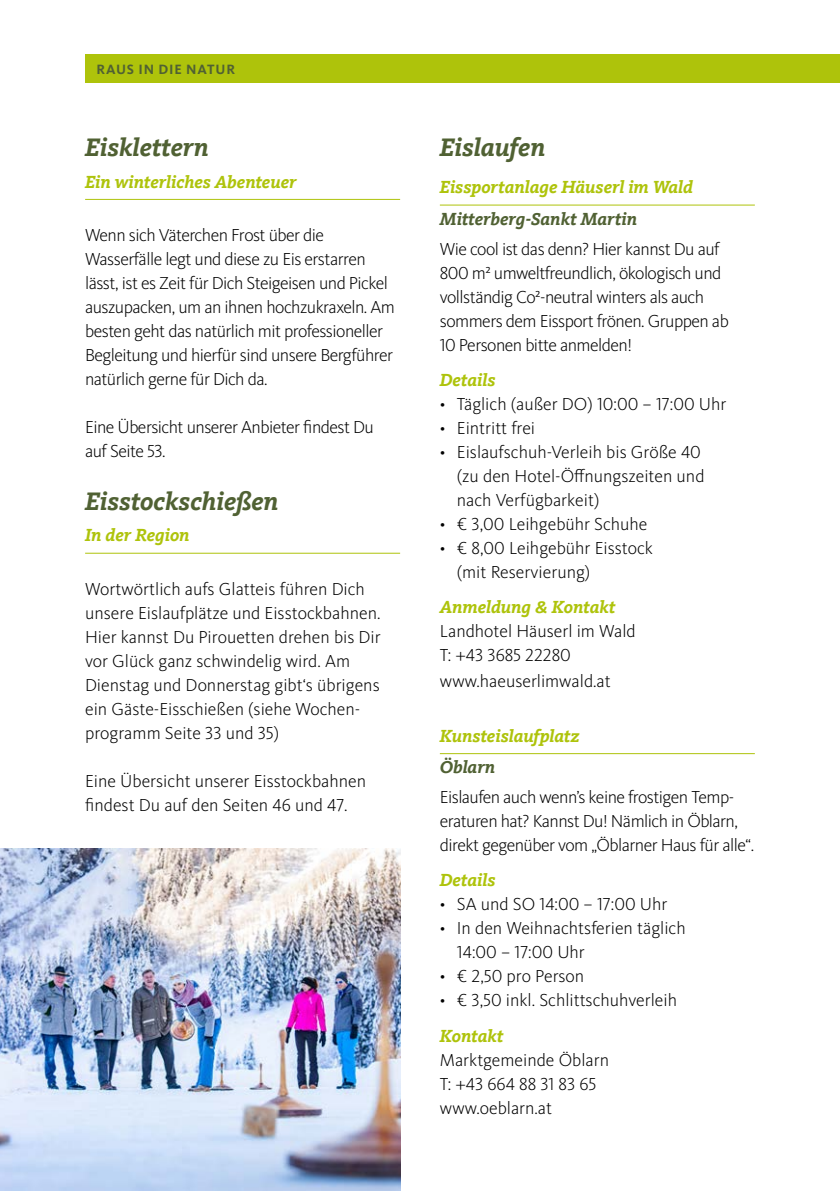
<style>
.page{position:relative;width:840px;height:1191px;background:#fff}
.page>*{position:absolute;margin:0;border:0;box-sizing:border-box;transform-origin:0 0}
.t1{font:italic 700 26px "Kievit Slab Offc";color:#506133}
.t2{font:300 18px/24px "Kievit OT";letter-spacing:-.01em;color:#000}
.t3{font:300 18px/24px "Kievit OT";letter-spacing:-.03em;color:#000}
.t4{font:italic 700 18px "Kievit Slab Offc";color:#aec30b}
.t5{font:italic 700 18px "Kievit Slab Offc";color:#506133}
.t6{font:700 14px "Kievit Pro";letter-spacing:.06em;color:#506133}
.s1{font-family:"Calibri"}
</style>
<div class="page">
<img style="left:0;top:849px;width:400px;height:342px">
<div style="left:85px;top:54px;width:754px;height:29px;background:#aec30b"></div>
<hr style="left:439px;top:205px;width:315px;height:1px;background:#aec30b">
<hr style="left:439px;top:753px;width:315px;height:1px;background:#aec30b">
<hr style="left:85px;top:199px;width:315px;height:1px;background:#aec30b">
<hr style="left:85px;top:553px;width:315px;height:1px;background:#aec30b">
<p class="t6" style="left:96px;top:61px;width:140px">RAUS IN DIE NATUR</p>
<h1 class="t1" style="left:85px;top:132px;width:125px">Eisklettern</h1>
<p class="t4" style="left:85px;top:171px;width:213px">Ein winterliches Abenteuer</p>
<p class="t3" style="left:85px;top:223px;width:311px">Wenn sich Väterchen Frost über die Wasserfälle legt und diese zu Eis erstarren lässt, ist es Zeit für Dich Steigeisen und Pickel auszupacken, um an ihnen hochzukraxeln. Am besten geht das natürlich mit professioneller Begleitung und hierfür sind unsere Bergführer natürlich gerne für Dich da.</p>
<p class="t3" style="left:85px;top:415px;width:290px">Eine Übersicht unserer Anbieter findest Du auf Seite 53.</p>
<h1 class="t1" style="left:85px;top:485px;width:195px">Eisstockschießen</h1>
<p class="t4" style="left:85px;top:524px;width:106px">In der Region</p>
<p class="t2" style="left:85px;top:577px;width:297px">Wortwörtlich aufs Glatteis führen Dich unsere Eislaufplätze und Eisstockbahnen.<br>Hier kannst Du Pirouetten drehen bis Dir vor Glück ganz schwindelig wird. Am Dienstag und Donnerstag gibt‘s übrigens ein Gäste-Eisschießen (siehe Wochen&shy;programm Seite 33 und 35)</p>
<p class="t2" style="left:85px;top:769px;width:282px">Eine Übersicht unserer Eisstockbahnen findest Du auf den Seiten 46 und 47.</p>
<h1 class="t1" style="left:439px;top:132px;width:107px">Eislaufen</h1>
<p class="t4" style="left:439px;top:176px;width:254px">Eissportanlage Häuserl im Wald</p>
<p class="t5" style="left:439px;top:208px;width:199px">Mitterberg-Sankt Martin</p>
<p class="t3" style="left:439px;top:236px;width:290px">Wie cool ist das denn? Hier kannst Du auf 800 m² umweltfreundlich, ökologisch und vollständig Co²-neutral winters als auch sommers dem Eissport frönen. Gruppen ab 10 Personen bitte anmelden!</p>
<p class="t4" style="left:439px;top:369px;width:57px">Details</p>
<p class="t2" style="left:439px;top:392px;width:288px">• Täglich (außer DO) 10:00 – 17:00 Uhr</p>
<p class="t2" style="left:439px;top:416px;width:97px">• Eintritt frei</p>
<p class="t2" style="left:456px;top:440px;width:249px;text-indent:-17px">• Eislaufschuh-Verleih bis Größe 40 (zu den Hotel-Öffnungszeiten und nach Verfügbarkeit)</p>
<p class="t2" style="left:439px;top:512px;width:209px">• € 3,00 Leihgebühr Schuhe</p>
<p class="t2" style="left:456px;top:536px;width:197px;text-indent:-17px">• € 8,00 Leihgebühr Eisstock (mit Reservierung)</p>
<p class="t4" style="left:439px;top:596px;width:177px">Anmeldung <span class="s1">&amp;</span> Kontakt</p>
<p class="t2" style="left:439px;top:619px;width:197px">Landhotel Häuserl im Wald<br>T: +43 3685 22280</p>
<p class="t2" style="left:439px;top:669px;width:172px">www.haeuserlimwald.at</p>
<p class="t4" style="left:439px;top:725px;width:141px">Kunsteislaufplatz</p>
<p class="t5" style="left:439px;top:756px;width:57px">Öblarn</p>
<p class="t3" style="left:439px;top:785px;width:315px">Eislaufen auch wenn’s keine frostigen Temp&shy;eraturen hat? Kannst Du! Nämlich in Öblarn, direkt gegenüber vom „Öblarner Haus für alle“.</p>
<p class="t4" style="left:439px;top:869px;width:57px">Details</p>
<p class="t2" style="left:439px;top:892px;width:229px">• SA und SO 14:00 – 17:00 Uhr</p>
<p class="t2" style="left:456px;top:916px;width:230px;text-indent:-17px">• In den Weihnachtsferien täglich<br>14:00 – 17:00 Uhr</p>
<p class="t2" style="left:439px;top:964px;width:146px">• € 2,50 pro Person</p>
<p class="t2" style="left:439px;top:988px;width:238px">• € 3,50 inkl. Schlittschuhverleih</p>
<p class="t4" style="left:439px;top:1025px;width:65px">Kontakt</p>
<p class="t2" style="left:439px;top:1047px;width:171px">Marktgemeinde Öblarn<br>T: +43 664 88 31 83 65 www.oeblarn.at</p>
</div>
